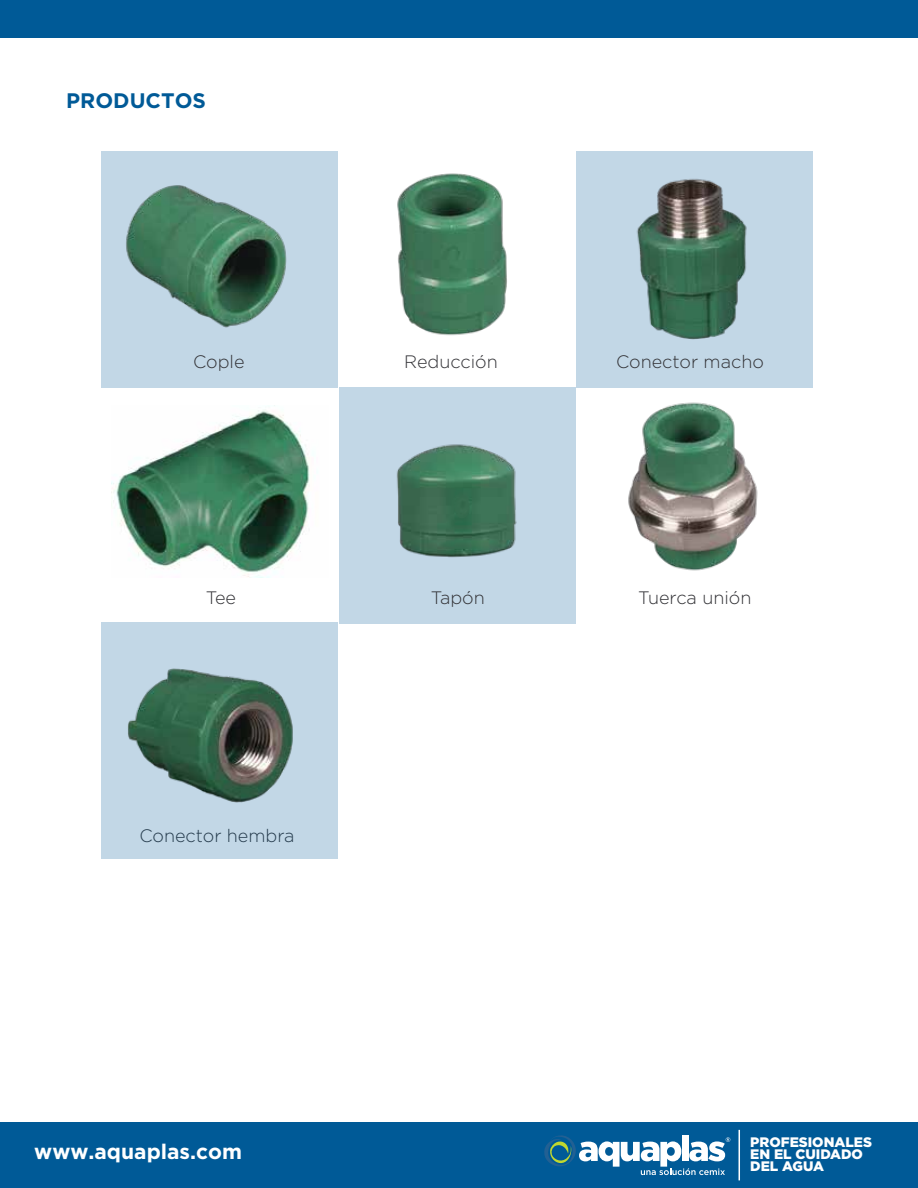
<style>
.page{position:relative;width:918px;height:1188px;background:#fff}
.page>*{position:absolute;margin:0;border:0;box-sizing:border-box;transform-origin:0 0}
.t1{font:700 21px "Gotham";color:#fff}
.t2{font:700 21px "Gotham";color:#005a97}
.t3{font:300 18px "Gotham";color:#323236}
.t4{font:900 13.8px/11.9px "Gotham";color:#fff}
</style>
<div class="page">
<div style="left:339px;top:388px;width:236px;height:236px;background:#c2d7e6"></div>
<div style="left:102px;top:151px;width:236px;height:236px;background:#c2d7e6"></div>
<div style="left:0;top:0;width:918px;height:38px;background:#005a97"></div>
<div style="left:0;top:1122px;width:918px;height:66px;background:#005a97"></div>
<svg style="left:544px;top:1135px;width:186px;height:40px"></svg>
<hr style="left:739px;top:1130px;width:1px;height:50px;background:#fff">
<div style="left:576px;top:151px;width:236px;height:236px;background:#c2d7e6"></div>
<div style="left:101px;top:623px;width:237px;height:236px;background:#c2d7e6"></div>
<img style="left:128px;top:668px;width:165px;height:135px">
<img style="left:628px;top:402px;width:130px;height:169px">
<img style="left:636px;top:178px;width:111px;height:162px">
<img style="left:126px;top:185px;width:161px;height:143px">
<img style="left:397px;top:173px;width:110px;height:163px">
<img style="left:396px;top:444px;width:121px;height:114px">
<img style="left:111px;top:405px;width:199px;height:173px">
<div style="left:455px;top:496px;width:15px;height:22px;background:#356b4e;border-radius:50%"></div>
<div style="left:451px;top:494px;width:17px;height:20px;background:#356b4e;border-radius:50%"></div>
<p class="t2" style="left:66px;top:86px;width:141px">PRODUCTOS</p>
<p class="t3" style="left:193px;top:350px;width:53px">Cople</p>
<p class="t3" style="left:404px;top:350px;width:95px">Reducción</p>
<p class="t3" style="left:616px;top:350px;width:149px">Conector macho</p>
<p class="t3" style="left:206px;top:586px;width:32px">Tee</p>
<p class="t3" style="left:431px;top:586px;width:55px">Tapón</p>
<p class="t3" style="left:638px;top:586px;width:115px">Tuerca unión</p>
<p class="t3" style="left:139px;top:824px;width:157px">Conector hembra</p>
<p class="t1" style="left:34px;top:1138px;width:209px">www.aquaplas.com</p>
<p class="t4" style="left:750px;top:1136px;width:123px">PROFESIONALES<br>EN EL CUIDADO<br>DEL AGUA</p>
</div>
